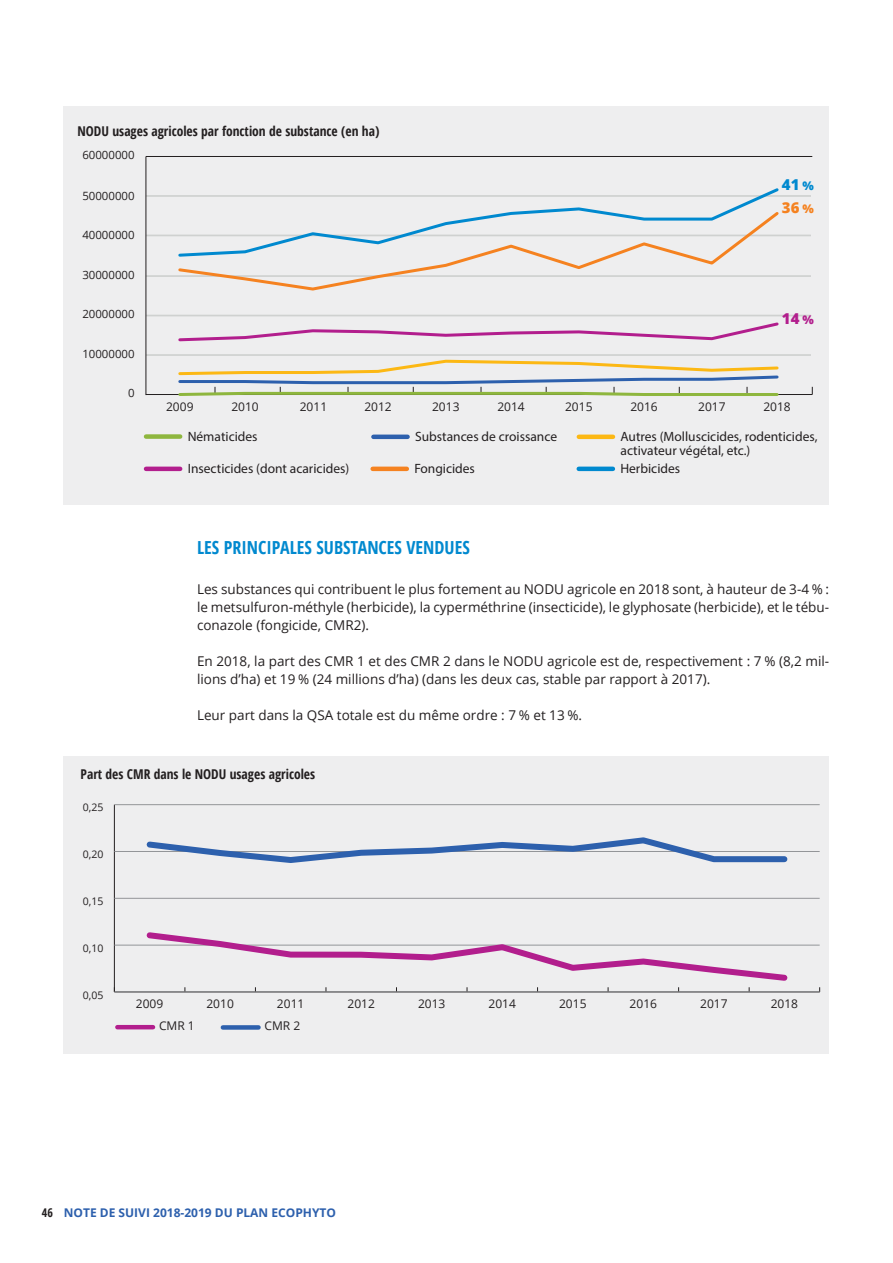
<style>
.page{position:relative;width:893px;height:1263px;background:#fff}
.page>*{position:absolute;margin:0;border:0;box-sizing:border-box;transform-origin:0 0}
.t1{font:700 condensed 18px "Open Sans";color:#0089cf}
.t2{font:800 15px/23.7px "Open Sans";color:#0089cf}
.t3{font:800 15px "Open Sans";color:#b21e8d}
.t4{font:13.5px/18px "Open Sans";color:#231f20;text-align:justify}
.t5{font:13.5px/13.5px "Myriad Pro";color:#231f20}
.t6{font:700 condensed 13.5px "Open Sans";color:#231f20}
.t7{font:12px "Open Sans";color:#231f20}
.t8{font:700 12px "Open Sans";color:#2d60ad}
.t9{font:11.4px "Open Sans";color:#231f20}
.t10{font:10.5px "Open Sans";color:#231f20}
.s1{font-size:12px}
.s2{color:#f58220}
.s3{font-size:12px;color:#f58220}
.s4{font-stretch:condensed;color:#231f20}
</style>
<div class="page">
<div style="left:64px;top:106px;width:765px;height:399px;background:#eeeeef"></div>
<hr style="left:146px;top:394px;width:666px;height:1px;background:#231f20">
<hr style="left:146px;top:354px;width:665px;height:2px;background:#cfd1d0">
<hr style="left:146px;top:315px;width:665px;height:1px;background:#cfd1d0">
<hr style="left:146px;top:275px;width:665px;height:2px;background:#cfd1d0">
<hr style="left:146px;top:235px;width:665px;height:1px;background:#cfd1d0">
<hr style="left:146px;top:195px;width:665px;height:2px;background:#cfd1d0">
<svg style="left:556px;top:188px;width:223px;height:21px"></svg>
<svg style="left:176px;top:209px;width:605px;height:82px"></svg>
<svg style="left:178px;top:322px;width:601px;height:20px"></svg>
<hr style="left:146px;top:156px;width:666px;height:1px;background:#231f20">
<hr style="left:146px;top:156px;width:1px;height:239px;background:#231f20">
<hr style="left:373px;top:435px;width:35px;height:4px;background:#2d60ad">
<div style="left:146px;top:434px;width:34px;height:5px;background:#8eb63e"></div>
<hr style="left:146px;top:467px;width:34px;height:4px;background:#b21e8d">
<hr style="left:579px;top:435px;width:34px;height:4px;background:#fcb814">
<hr style="left:373px;top:467px;width:34px;height:4px;background:#f58220">
<hr style="left:579px;top:467px;width:34px;height:4px;background:#0089cf">
<svg style="left:178px;top:359px;width:601px;height:37px"></svg>
<div style="left:64px;top:756px;width:765px;height:297px;background:#eeeeef"></div>
<hr style="left:114px;top:805px;width:1px;height:187px;background:#231f20">
<hr style="left:114px;top:991px;width:706px;height:1px;background:#939598">
<hr style="left:114px;top:945px;width:706px;height:1px;background:#939598">
<hr style="left:114px;top:898px;width:706px;height:1px;background:#939598">
<hr style="left:114px;top:851px;width:706px;height:1px;background:#939598">
<hr style="left:114px;top:804px;width:706px;height:1px;background:#939598">
<div style="left:223px;top:1025px;width:35px;height:5px;background:#2d60ad"></div>
<svg style="left:146px;top:837px;width:642px;height:26px"></svg>
<hr style="left:117px;top:1025px;width:36px;height:4px;background:#b21e8d">
<svg style="left:143px;top:932px;width:648px;height:60px"></svg>
<p class="t6" style="left:78px;top:121px;width:303px">NODU usages agricoles par fonction de substance (en ha)</p>
<p class="t9" style="left:82px;top:147px;width:54px">60000000</p>
<p class="t9" style="left:82px;top:188px;width:54px">50000000</p>
<p class="t9" style="left:82px;top:227px;width:54px">40000000</p>
<p class="t9" style="left:82px;top:267px;width:54px">30000000</p>
<p class="t9" style="left:82px;top:306px;width:54px">20000000</p>
<p class="t9" style="left:82px;top:346px;width:54px">10000000</p>
<p class="t9" style="left:128px;top:385px;width:8px">0</p>
<p class="t2" style="left:782px;top:172px;width:33px">41 <span class="s1">%<br></span><span class="s2">36</span> <span class="s3">%</span></p>
<p class="t3" style="left:782px;top:307px;width:33px">14 <span class="s1">%</span></p>
<p class="t7" style="left:166px;top:398px;width:29px">2009</p>
<p class="t7" style="left:231px;top:398px;width:29px">2010</p>
<p class="t7" style="left:300px;top:398px;width:29px">2011</p>
<p class="t7" style="left:364px;top:398px;width:29px">2012</p>
<p class="t7" style="left:432px;top:398px;width:29px">2013</p>
<p class="t7" style="left:497px;top:398px;width:29px">2014</p>
<p class="t7" style="left:565px;top:398px;width:29px">2015</p>
<p class="t7" style="left:630px;top:398px;width:29px">2016</p>
<p class="t7" style="left:698px;top:398px;width:29px">2017</p>
<p class="t7" style="left:763px;top:398px;width:29px">2018</p>
<p class="t5" style="left:188px;top:430px;width:71px">Nématicides</p>
<p class="t5" style="left:415px;top:430px;width:144px">Substances de croissance</p>
<p class="t5" style="left:188px;top:462px;width:163px">Insecticides (dont acaricides)</p>
<p class="t5" style="left:620px;top:430px;width:198px">Autres (Molluscicides, rodenticides, activateur végétal, etc.)</p>
<p class="t5" style="left:414px;top:462px;width:62px">Fongicides</p>
<p class="t5" style="left:620px;top:462px;width:61px">Herbicides</p>
<h1 class="t1" style="left:197px;top:535px;width:274px">LES PRINCIPALES SUBSTANCES VENDUES</h1>
<p class="t4" style="left:197px;top:580px;width:634px">Les substances qui contribuent le plus fortement au NODU agricole en 2018 sont, à hauteur de 3-4 % : le metsulfuron-méthyle (herbicide), la cyperméthrine (insecticide), le glyphosate (herbicide), et le tébu&shy;conazole (fongicide, CMR2).</p>
<p class="t4" style="left:197px;top:652px;width:634px">En 2018, la part des CMR 1 et des CMR 2 dans le NODU agricole est de, respectivement : 7 % (8,2 mil&shy;lions d’ha) et 19 % (24 millions d’ha) (dans les deux cas, stable par rapport à 2017).</p>
<p class="t4" style="left:197px;top:706px;width:387px">Leur part dans la QSA totale est du même ordre : 7 % et 13 %.</p>
<p class="t6" style="left:81px;top:765px;width:236px">Part des CMR dans le NODU usages agricoles</p>
<p class="t10" style="left:83px;top:800px;width:22px">0,25</p>
<p class="t10" style="left:83px;top:847px;width:22px">0,20</p>
<p class="t10" style="left:83px;top:894px;width:22px">0,15</p>
<p class="t10" style="left:83px;top:941px;width:22px">0,10</p>
<p class="t10" style="left:83px;top:987px;width:22px">0,05</p>
<p class="t7" style="left:136px;top:995px;width:29px">2009</p>
<p class="t7" style="left:206px;top:995px;width:29px">2010</p>
<p class="t7" style="left:277px;top:995px;width:29px">2011</p>
<p class="t7" style="left:347px;top:995px;width:29px">2012</p>
<p class="t7" style="left:418px;top:995px;width:29px">2013</p>
<p class="t7" style="left:489px;top:995px;width:29px">2014</p>
<p class="t7" style="left:559px;top:995px;width:29px">2015</p>
<p class="t7" style="left:630px;top:995px;width:29px">2016</p>
<p class="t7" style="left:700px;top:995px;width:29px">2017</p>
<p class="t7" style="left:771px;top:995px;width:29px">2018</p>
<p class="t7" style="left:159px;top:1017px;width:37px">CMR 1</p>
<p class="t7" style="left:265px;top:1018px;width:37px">CMR 2</p>
<p class="t8" style="left:42px;top:1204px;width:296px"><span class="s4">46</span> NOTE DE SUIVI 2018-2019 DU PLAN ECOPHYTO</p>
</div>
